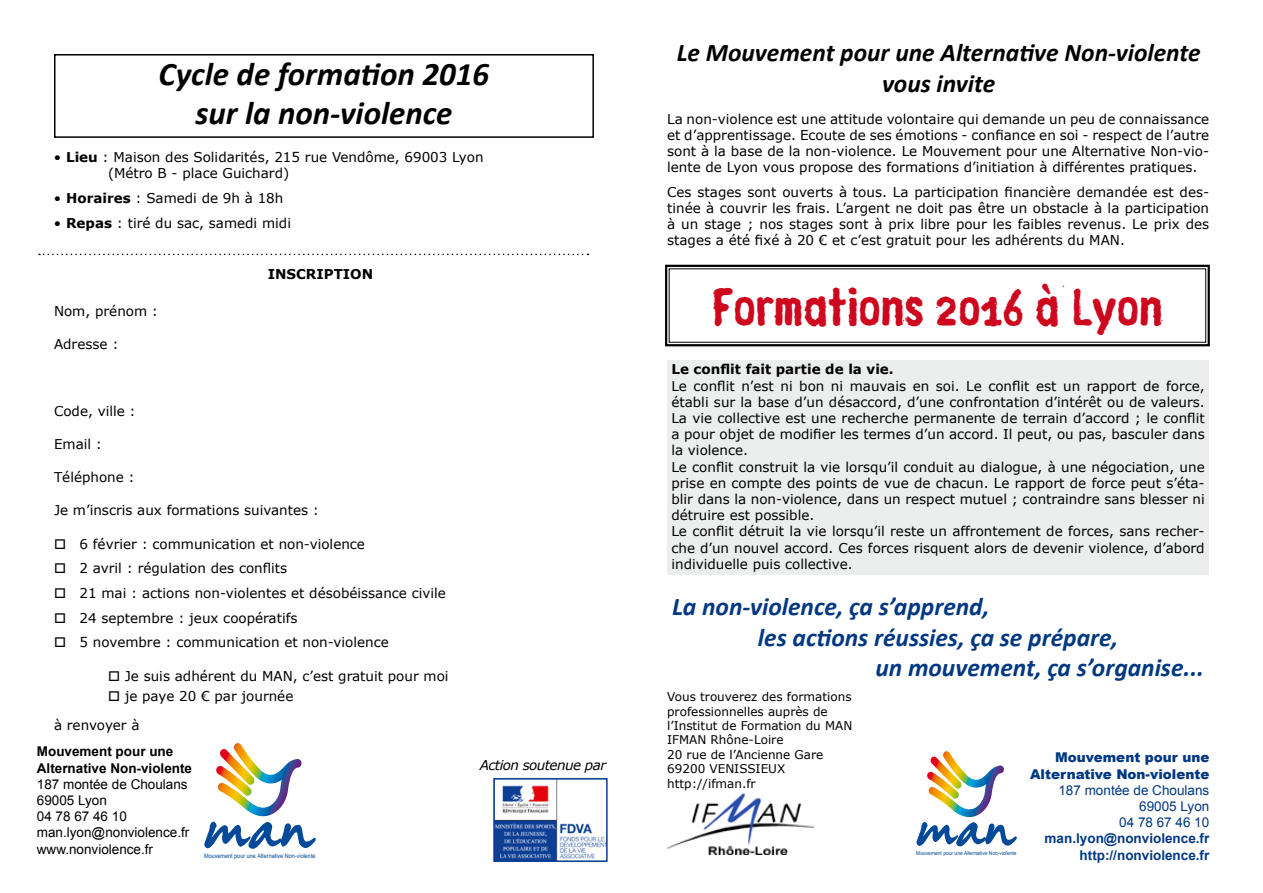
<style>
.page{position:relative;width:1263px;height:893px;background:#fff}
.page>*{position:absolute;margin:0;border:0;box-sizing:border-box;transform-origin:0 0}
.t1{font:49.5px "Russisch Brot LT Eat Text";letter-spacing:.01em;color:#cd071e}
.t2{font:italic 700 33px "Calibri";color:#000}
.t3{font:italic 700 25.5px "Calibri";color:#003882}
.t4{font:italic 700 25.5px "Calibri";color:#000}
.t5{font:13.5px/16.2px "Verdana";color:#000;text-align:justify}
.t6{font:13.5px/16.2px "Arial";color:#000}
.t7{font:700 13.5px/16.2px "Arial";color:#003882;text-align:right}
.t8{font:700 13.5px/16.2px "Arial";color:#000}
.t9{font:900 13.5px/16.2px "Arial";color:#003882;text-align:right}
.t10{font:700 13.5px "Verdana";color:#000}
.t11{font:13.5px/16.2px "Arial";color:#003882;text-align:right}
.t12{font:italic 13.5px "Verdana";letter-spacing:-.04em;color:#000}
.t13{font:12px/14.4px "Verdana";color:#000}
.t14{font:6px "Arial";color:#004a99;scale:.91 1}
.t15{font:5.4px "Arial";color:#004a99;scale:.91 1}
.s1{font-weight:700}
</style>
<div class="page">
<svg style="left:204px;top:743px;width:112px;height:106px"></svg>
<svg style="left:39px;top:254px;width:550px;height:1px"></svg>
<svg style="left:665px;top:264px;width:545px;height:83px"></svg>
<div style="left:54px;top:54px;width:540px;height:84px;border:2px solid #000"></div>
<img style="left:667px;top:794px;width:146px;height:61px">
<img style="left:496px;top:781px;width:109px;height:78px">
<div style="left:493px;top:778px;width:115px;height:84px;border:2px solid #0d3f94"></div>
<div style="left:667px;top:360px;width:542px;height:214px;background:#eceded"></div>
<svg style="left:916px;top:751px;width:101px;height:95px"></svg>
<h2 class="t2" style="left:159px;top:53px;width:332px">Cycle de formation 2016</h2>
<h2 class="t2" style="left:196px;top:92px;width:258px">sur la non-violence</h2>
<p class="t5" style="left:108px;top:149px;width:377px;text-indent:-54px">• <span class="s1">Lieu</span> : Maison des Solidarités, 215 rue Vendôme, 69003 Lyon (Métro B - place Guichard)</p>
<p class="t5" style="left:54px;top:190px;width:231px">• <span class="s1">Horaires</span> : Samedi de 9h à 18h</p>
<p class="t5" style="left:54px;top:214px;width:239px">• <span class="s1">Repas</span> : tiré du sac, samedi midi</p>
<p class="t5" style="left:54px;top:303px;width:106px">Nom, prénom :</p>
<p class="t5" style="left:54px;top:336px;width:66px">Adresse :</p>
<p class="t10" style="left:268px;top:264px;width:107px">INSCRIPTION</p>
<p class="t5" style="left:54px;top:402px;width:83px">Code, ville :</p>
<p class="t5" style="left:54px;top:436px;width:50px">Email :</p>
<p class="t5" style="left:54px;top:469px;width:82px">Téléphone :</p>
<p class="t5" style="left:54px;top:502px;width:267px">Je m’inscris aux formations suivantes :</p>
<p class="t5" style="left:54px;top:535px;width:312px">□ 6 février : communication et non-violence</p>
<p class="t5" style="left:54px;top:560px;width:235px">□ 2 avril : régulation des conflits</p>
<p class="t5" style="left:54px;top:585px;width:393px">□ 21 mai : actions non-violentes et désobéissance civile</p>
<p class="t5" style="left:54px;top:609px;width:245px">□ 24 septembre : jeux coopératifs</p>
<p class="t5" style="left:54px;top:634px;width:336px">□ 5 novembre : communication et non-violence</p>
<p class="t5" style="left:108px;top:667px;width:342px">□ Je suis adhérent du MAN, c’est gratuit pour moi</p>
<p class="t5" style="left:108px;top:688px;width:187px">□ je paye 20 € par journée</p>
<p class="t5" style="left:54px;top:717px;width:87px">à renvoyer à</p>
<p class="t8" style="left:37px;top:744px;width:157px">Mouvement pour une<br>Alternative Non-violente</p>
<p class="t6" style="left:37px;top:776px;width:154px">187 montée de Choulans<br>69005 Lyon<br>04 78 67 46 10 man.lyon@nonviolence.fr www.nonviolence.fr</p>
<p class="t14" style="left:204px;top:852px;width:124px">Mouvement pour une Alternative Non-violente</p>
<p class="t12" style="left:480px;top:756px;width:128px">Action soutenue par</p>
<h3 class="t4" style="left:677px;top:37px;width:525px">Le Mouvement pour une Alternative Non-violente</h3>
<h3 class="t4" style="left:882px;top:67px;width:115px">vous invite</h3>
<p class="t5" style="left:667px;top:110px;width:543px">La non-violence est une attitude volontaire qui demande un peu de connaissance et d’apprentissage. Ecoute de ses émotions - confiance en soi - respect de l’autre sont à la base de la non-violence. Le Mouvement pour une Alternative Non-vio&shy;lente de Lyon vous propose des formations d’initiation à différentes pratiques.</p>
<p class="t5" style="left:667px;top:184px;width:543px">Ces stages sont ouverts à tous. La participation financière demandée est des&shy;tinée à couvrir les frais. L’argent ne doit pas être un obstacle à la participation à un stage ; nos stages sont à prix libre pour les faibles revenus. Le prix des stages a été fixé à 20 € et c’est gratuit pour les adhérents du MAN.</p>
<h1 class="t1" style="left:713px;top:273px;width:451px">Formations 2016 à Lyon</h1>
<p class="t10" style="left:671px;top:360px;width:224px">Le conflit fait partie de la vie.</p>
<p class="t5" style="left:671px;top:377px;width:535px;text-align:left">Le conflit n’est ni bon ni mauvais en soi. Le conflit est un rapport de force, établi sur la base d’un désaccord, d’une confrontation d’intérêt ou de valeurs.<br>La vie collective est une recherche permanente de terrain d’accord ; le conflit a pour objet de modifier les termes d’un accord. Il peut, ou pas, basculer dans la violence.<br>Le conflit construit la vie lorsqu’il conduit au dialogue, à une négociation, une prise en compte des points de vue de chacun. Le rapport de force peut s’éta&shy;blir dans la non-violence, dans un respect mutuel ; contraindre sans blesser ni détruire est possible.<br>Le conflit détruit la vie lorsqu’il reste un affrontement de forces, sans recher&shy;che d’un nouvel accord. Ces forces risquent alors de devenir violence, d’abord individuelle puis collective.</p>
<h3 class="t3" style="left:672px;top:590px;width:319px">La non-violence, ça s’apprend,</h3>
<h3 class="t3" style="left:758px;top:621px;width:362px">les actions réussies, ça se prépare,</h3>
<h3 class="t3" style="left:875px;top:652px;width:330px">un mouvement, ça s’organise...</h3>
<p class="t13" style="left:667px;top:689px;width:187px">Vous trouverez des formations professionnelles auprès de l’Institut de Formation du MAN<br>IFMAN Rhône-Loire<br>20 rue de l’Ancienne Gare<br>69200 VENISSIEUX http://ifman.fr</p>
<p class="t15" style="left:916px;top:850px;width:112px">Mouvement pour une Alternative Non-violente</p>
<p class="t9" style="left:1030px;top:749px;width:181px">Mouvement pour une<br>Alternative Non-violente</p>
<p class="t11" style="left:1058px;top:782px;width:152px">187 montée de Choulans<br>69005 Lyon<br>04 78 67 46 10</p>
<p class="t7" style="left:1045px;top:831px;width:166px">man.lyon@nonviolence.fr http://nonviolence.fr</p>
</div>
